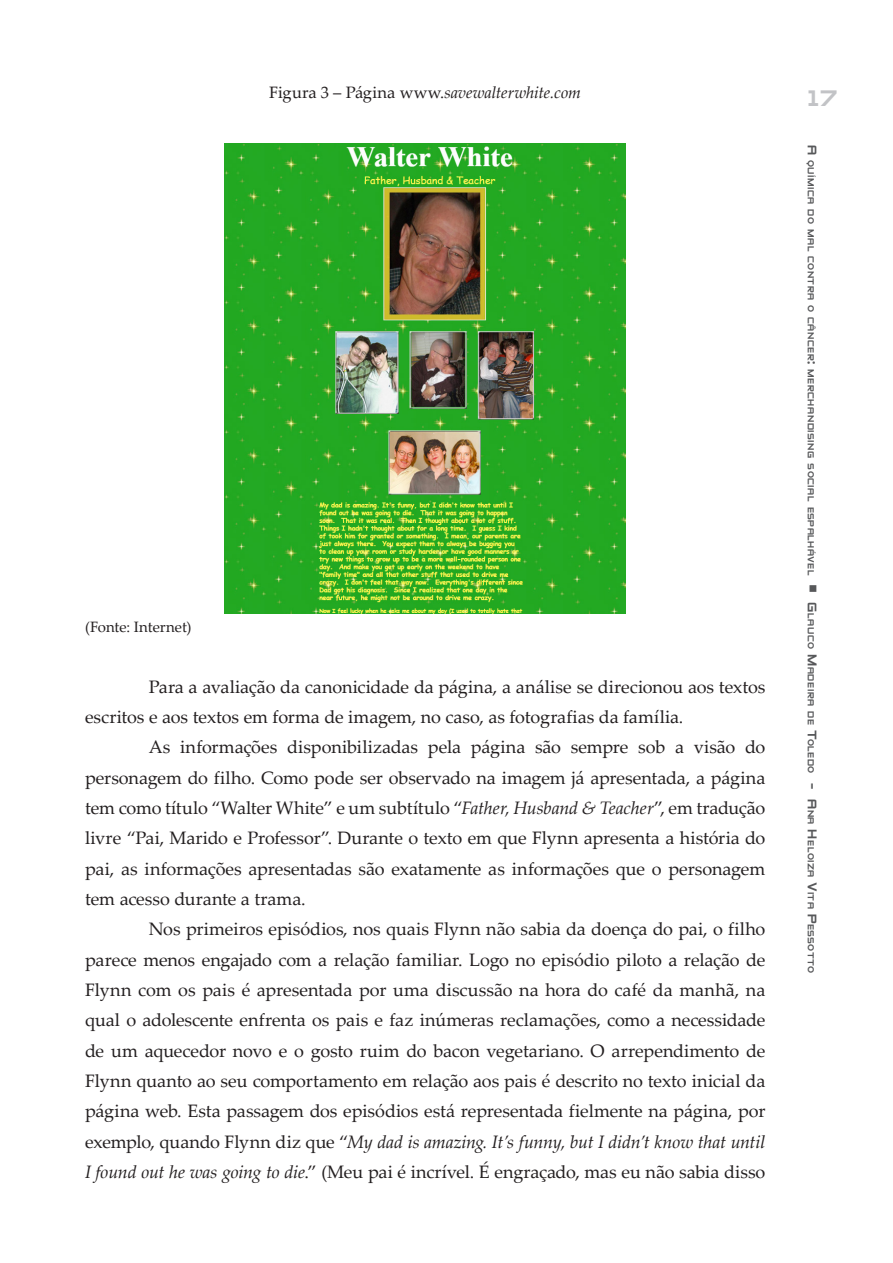
<style>
.page{position:relative;width:893px;height:1263px;background:#fff}
.page>*{position:absolute;margin:0;border:0;box-sizing:border-box;transform-origin:0 0}
.t1{font:27px "Zeroes One";color:#c2c3c6}
.texto{font:18px/30.3px "Palatino Linotype";letter-spacing:-.005em;color:#231f20;text-align:justify}
.titulo_imagem_gráfic{font:italic 16.5px "Palatino Linotype";letter-spacing:-.005em;color:#231f20}
.fonte_imagem_gráfico{font:15px "Palatino Linotype";color:#231f20}
.t2{font:10.5px "Zeroes One";letter-spacing:.045em;color:#57585a}
.s1{font-style:normal}
.s2{font-style:italic}
.s3{font-size:15px}
</style>
<div class="page">
<img style="left:225px;top:144px;width:401px;height:470px">
<p class="titulo_imagem_gráfic" style="left:269px;top:81px;width:313px"><span class="s1">Figura 3 – Página www.</span>savewalterwhite.com</p>
<p class="fonte_imagem_gráfico" style="left:85px;top:616px;width:108px">(Fonte: Internet)</p>
<p class="texto" style="left:85px;top:671px;width:682px;text-indent:64px">Para a avaliação da canonicidade da página, a análise se direcionou aos textos escritos e aos textos em forma de imagem, no caso, as fotografias da família.</p>
<p class="texto" style="left:85px;top:731px;width:682px;text-indent:64px">As informações disponibilizadas pela página são sempre sob a visão do personagem do filho. Como pode ser observado na imagem já apresentada, a página tem como título “Walter White” e um subtítulo “<span class="s2">Father, Husband &amp; Teacher</span>”, em tradução livre “Pai, Marido e Professor”. Durante o texto em que Flynn apresenta a história do pai, as informações apresentadas são exatamente as informações que o personagem tem acesso durante a trama.</p>
<p class="texto" style="left:85px;top:913px;width:682px;text-indent:64px">Nos primeiros episódios, nos quais Flynn não sabia da doença do pai, o filho parece menos engajado com a relação familiar. Logo no episódio piloto a relação de Flynn com os pais é apresentada por uma discussão na hora do café da manhã, na qual o adolescente enfrenta os pais e faz inúmeras reclamações, como a necessidade de um aquecedor novo e o gosto ruim do bacon vegetariano. O arrependimento de Flynn quanto ao seu comportamento em relação aos pais é descrito no texto inicial da página web. Esta passagem dos episódios está representada fielmente na página, por exemplo, quando Flynn diz que “<span class="s2">My dad is amazing. It’s funny, but I didn’t know that until I found out he was going to die</span>.” (Meu pai é incrível. É engraçado, mas eu não sabia disso</p>
<h1 class="t1" style="left:808px;top:85px;width:31px">17</h1>
<p class="t2" style="left:816px;top:145px;width:830px;rotate:90deg"><span class="s3">A</span> química do mal contra o câncer<span class="s3">:</span> merchandising social espalhável <span class="s3">• G</span> lauco <span class="s3">M</span> adeira de <span class="s3">T</span>oledo <span class="s3">- A</span>na <span class="s3">H</span>eloiza <span class="s3">V</span>ita <span class="s3">P</span>essotto</p>
</div>
